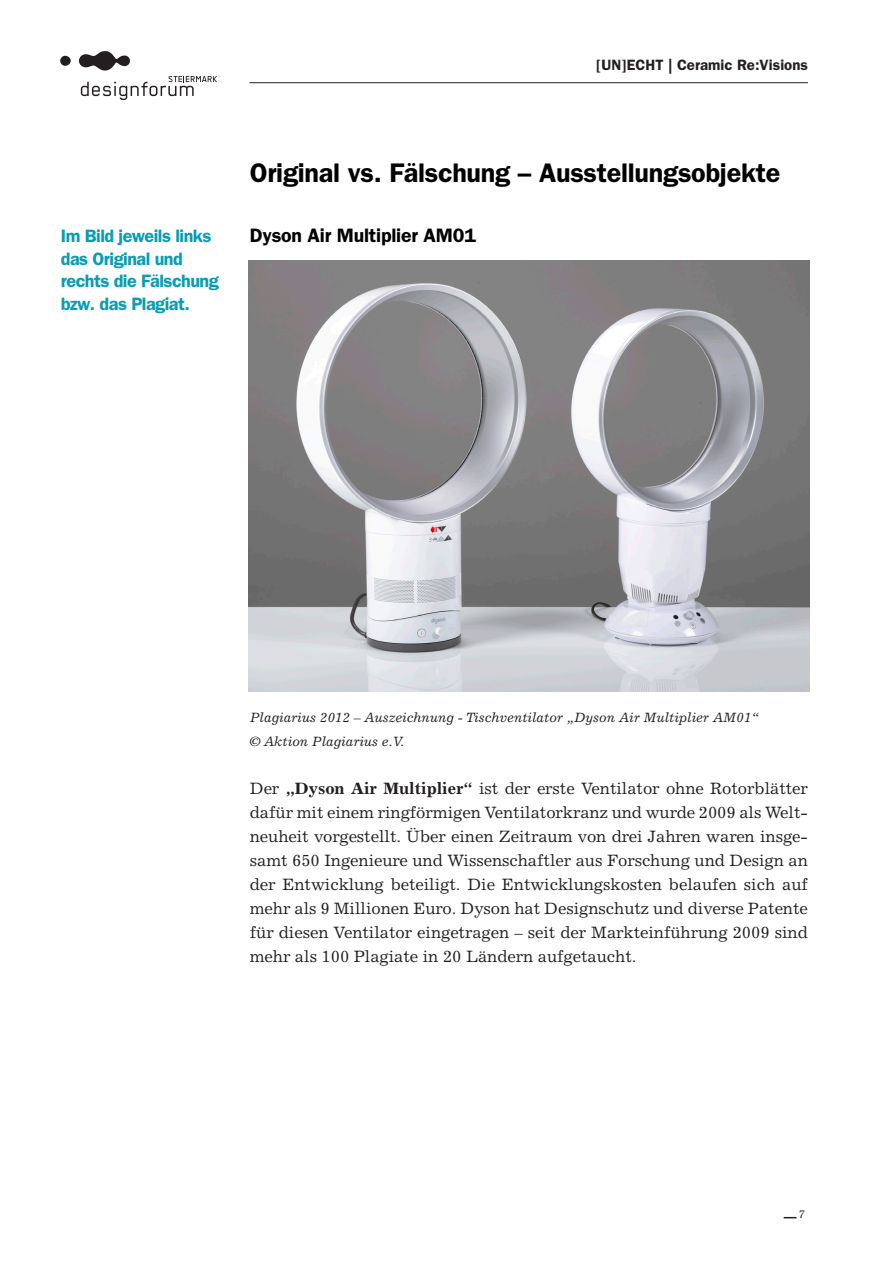
<style>
.page{position:relative;width:893px;height:1263px;background:#fff}
.page>*{position:absolute;margin:0;border:0;box-sizing:border-box;transform-origin:0 0}
.t1{font:600 27px "Franklin Gothic";letter-spacing:-.01em;color:#000}
.t2{font:600 19.5px "Franklin Gothic";letter-spacing:-.01em;color:#000}
.t3{font:600 18px/22.5px "Franklin Gothic";letter-spacing:-.03em;color:#079db2}
.t4{font:16.5px/24px "Excelsior";letter-spacing:-.005em;color:#231f20;text-align:justify}
.t5{font:600 15px "ITC Franklin Gothic Std";color:#231f20}
.t6{font:italic 13.5px "Excelsior";letter-spacing:-.005em;color:#231f20}
.t7{font:italic 11.25px "Excelsior";color:#231f20}
.s1{font-weight:700}
</style>
<div class="page">
<hr style="left:249px;top:82px;width:559px;height:1px;background:#231f20">
<svg style="left:784px;top:1217px;width:12px;height:1px"></svg>
<div style="left:60px;top:56px;width:11px;height:10px;background:#231f20;border-radius:50%"></div>
<svg style="left:79px;top:51px;width:138px;height:49px"></svg>
<img style="left:249px;top:260px;width:560px;height:431px">
<p class="t5" style="left:596px;top:56px;width:214px">[UN]ECHT | Ceramic Re:Visions</p>
<p class="t3" style="left:61px;top:225px;width:159px">Im Bild jeweils links das Original und rechts die Fälschung bzw. das Plagiat.</p>
<p class="t1" style="left:250px;top:157px;width:532px">Original vs. Fälschung – Ausstellungsobjekte</p>
<p class="t2" style="left:250px;top:224px;width:228px">Dyson Air Multiplier AM01</p>
<p class="t6" style="left:250px;top:709px;width:511px">Plagiarius 2012 – Auszeichnung - Tischventilator „Dyson Air Multiplier AM01“</p>
<p class="t6" style="left:250px;top:733px;width:156px">© Aktion Plagiarius e.V.</p>
<p class="t4" style="left:250px;top:776px;width:560px">Der <span class="s1">„Dyson Air Multiplier“</span> ist der erste Ventilator ohne Rotorblätter dafür mit einem ringförmigen Ventilatorkranz und wurde 2009 als Welt&shy;neuheit vorgestellt. Über einen Zeitraum von drei Jahren waren insge&shy;samt 650 Ingenieure und Wissenschaftler aus Forschung und Design an der Entwicklung beteiligt. Die Entwicklungskosten belaufen sich auf mehr als 9 Millionen Euro. Dyson hat Designschutz und diverse Patente für diesen Ventilator eingetragen – seit der Markteinführung 2009 sind mehr als 100 Plagiate in 20 Ländern aufgetaucht.</p>
<p class="t7" style="left:798px;top:1208px;width:8px">7</p>
</div>
